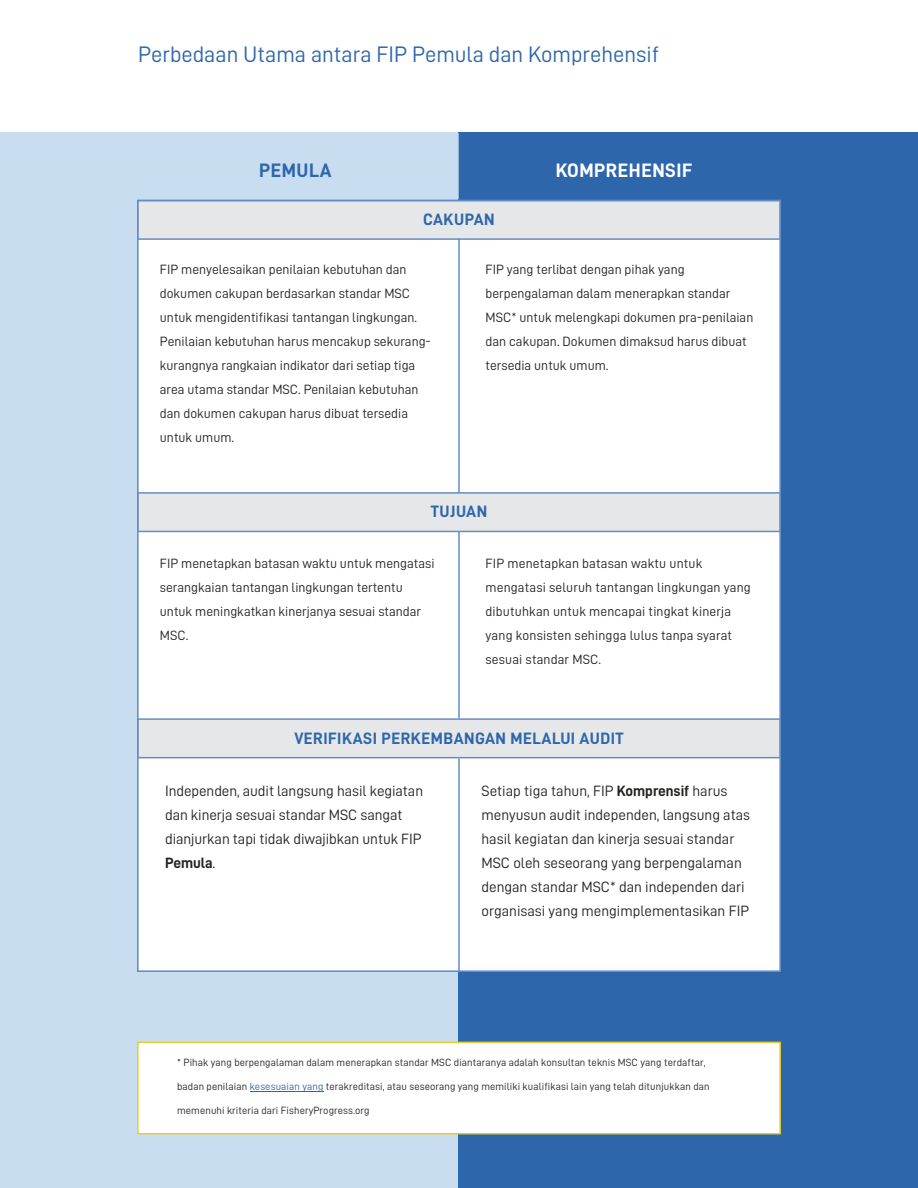
<style>
.page{position:relative;width:918px;height:1188px;background:#fff}
.page>*{position:absolute;margin:0;border:0;box-sizing:border-box;transform-origin:0 0}
.t1{font:22.5px "D DIN";color:#2d66ab}
.t2{font:19.5px "D DIN Bold";letter-spacing:.03em;color:#fff}
.t3{font:19.5px "D DIN Bold";letter-spacing:.03em;color:#2d66ab}
.t4{font:16.5px "D DIN Bold";letter-spacing:.03em;color:#2d66ab}
.t5{font:15px/24px "D DIN";color:#242421}
.t6{font:15px "D DIN Bold";letter-spacing:-.005em;color:#242421}
.t7{font:13.5px/24px "D DIN";color:#242421}
.t8{font:10.5px "D DIN";letter-spacing:.01em;color:#242421}
.s1{font-family:"D DIN"}
.s2{font-family:"D DIN Bold"}
.s3{color:#2c65ab}
</style>
<div class="page">
<div style="left:458px;top:133px;width:460px;height:1055px;background:#2d66ab"></div>
<div style="left:0;top:133px;width:458px;height:1055px;background:#c8ddef"></div>
<div style="left:137px;top:1042px;width:644px;height:92px;background:#fff;border:2px solid #edc829"></div>
<div style="left:137px;top:201px;width:644px;height:771px;background:#fff"></div>
<div style="left:137px;top:200px;width:644px;height:40px;background:#e6e7e8;border:2px solid #638dc6"></div>
<hr style="left:458px;top:239px;width:2px;height:479px;background:#638dc6">
<hr style="left:457px;top:133px;width:2px;height:66px;background:#c7def0">
<hr style="left:458px;top:759px;width:2px;height:213px;background:#638dc6">
<div style="left:137px;top:492px;width:644px;height:40px;background:#e6e7e8;border:2px solid #638dc6"></div>
<div style="left:137px;top:718px;width:644px;height:40px;background:#e6e7e8;border:2px solid #638dc6"></div>
<hr style="left:250px;top:1091px;width:73px;height:1px;background:#2c65ab">
<h1 class="t1" style="left:138px;top:42px;width:523px">Perbedaan Utama antara FIP Pemula dan Komprehensif</h1>
<h2 class="t3" style="left:259px;top:160px;width:74px">PEMULA</h2>
<p class="t4" style="left:423px;top:210px;width:73px">CAKUPAN</p>
<h2 class="t2" style="left:556px;top:160px;width:138px">KOMPREHENSIF</h2>
<p class="t7" style="left:160px;top:257px;width:273px">FIP menyelesaikan penilaian kebutuhan dan dokumen cakupan berdasarkan standar MSC untuk mengidentifikasi tantangan lingkungan.<br>Penilaian kebutuhan harus mencakup sekurang&shy;kurangnya rangkaian indikator dari setiap tiga area utama standar MSC. Penilaian kebutuhan dan dokumen cakupan harus dibuat tersedia untuk umum.</p>
<p class="t7" style="left:486px;top:257px;width:269px">FIP yang terlibat dengan pihak yang berpengalaman dalam menerapkan standar MSC* untuk melengkapi dokumen pra-penilaian dan cakupan. Dokumen dimaksud harus dibuat tersedia untuk umum.</p>
<p class="t4" style="left:431px;top:502px;width:58px">TUJUAN</p>
<p class="t7" style="left:160px;top:551px;width:276px">FIP menetapkan batasan waktu untuk mengatasi serangkaian tantangan lingkungan tertentu untuk meningkatkan kinerjanya sesuai standar MSC.</p>
<p class="t7" style="left:486px;top:551px;width:267px">FIP menetapkan batasan waktu untuk mengatasi seluruh tantangan lingkungan yang dibutuhkan untuk mencapai tingkat kinerja yang konsisten sehingga lulus tanpa syarat sesuai standar MSC.</p>
<p class="t4" style="left:294px;top:729px;width:331px">VERIFIKASI PERKEMBANGAN MELALUI AUDIT</p>
<p class="t5" style="left:165px;top:778px;width:260px">Independen, audit langsung hasil kegiatan dan kinerja sesuai standar MSC sangat dianjurkan tapi tidak diwajibkan untuk FIP</p>
<p class="t6" style="left:165px;top:854px;width:52px">PEMULA<span class="s1">.</span></p>
<p class="t5" style="left:481px;top:778px;width:270px">Setiap tiga tahun, FIP <span class="s2">KOMPRENSIF</span> harus menyusun audit independen, langsung atas hasil kegiatan dan kinerja sesuai standar MSC oleh seseorang yang berpengalaman dengan standar MSC* dan independen dari organisasi yang mengimplementasikan FIP</p>
<p class="t8" style="left:177px;top:1057px;width:530px">* Pihak yang berpengalaman dalam menerapkan standar MSC diantaranya adalah konsultan teknis MSC yang terdaftar,</p>
<p class="t8" style="left:177px;top:1081px;width:534px">badan penilaian <span class="s3">kesesuaian yang</span> terakreditasi, atau seseorang yang memiliki kualifikasi lain yang telah ditunjukkan dan</p>
<p class="t8" style="left:177px;top:1105px;width:194px">memenuhi kriteria dari FisheryProgress.org</p>
</div>
